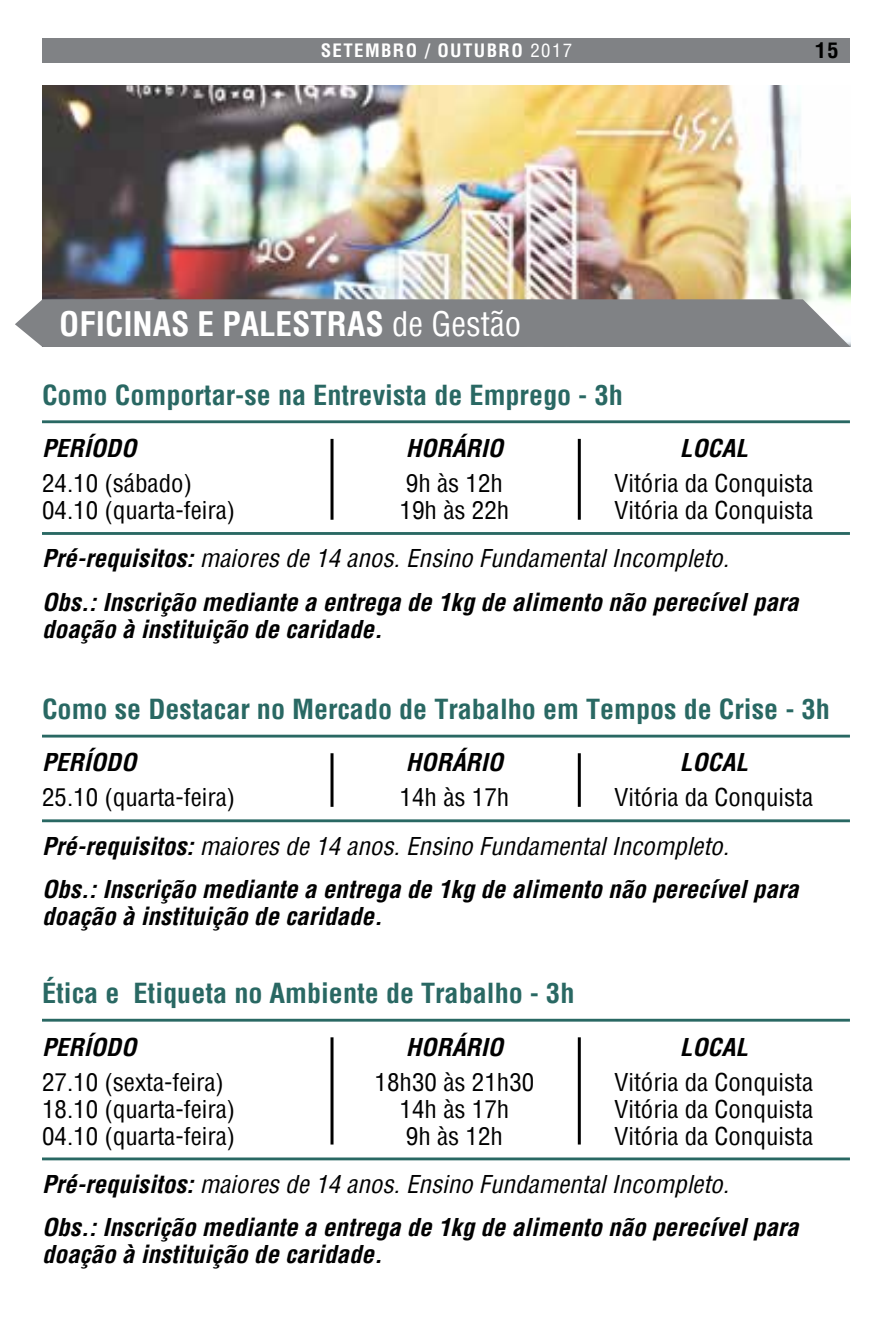
<style>
.page{position:relative;width:893px;height:1319px;background:#fff}
.page>*{position:absolute;margin:0;border:0;box-sizing:border-box;transform-origin:0 0}
.t1{font:700 condensed 33px "Helvetica";color:#fff}
.t2{font:700 condensed 27px "Helvetica";color:#296863;scale:1.04 1}
.t3{font:italic 700 condensed 24px/43.5px "Helvetica";color:#000;scale:1.04 1}
.t4{font:condensed 24px/27px "Helvetica";color:#000;scale:1.04 1}
.t5{font:italic condensed 24px/48px "Helvetica";color:#000;scale:1.04 1}
.t6{font:700 condensed 21px "Helvetica";color:#000;scale:1.04 1}
.t7{font:700 condensed 18px "Helvetica";letter-spacing:.075em;color:#fff;scale:1.04 1}
.s1{font-weight:400}
.s2{font-style:normal}
.s3{font-weight:700}
</style>
<div class="page">
<div style="left:42px;top:38px;width:808px;height:25px;background:#808285"></div>
<img style="left:43px;top:85px;width:807px;height:214px">
<div style="left:15px;top:299px;width:835px;height:48px;background:#808285"></div>
<hr style="left:42px;top:420px;width:808px;height:3px;background:#296863">
<hr style="left:42px;top:532px;width:808px;height:3px;background:#296863">
<hr style="left:330px;top:439px;width:3px;height:80px;background:#000">
<hr style="left:578px;top:439px;width:3px;height:80px;background:#000">
<hr style="left:42px;top:734px;width:808px;height:3px;background:#296863">
<hr style="left:42px;top:819px;width:808px;height:3px;background:#296863">
<hr style="left:330px;top:753px;width:3px;height:53px;background:#000">
<hr style="left:578px;top:753px;width:3px;height:53px;background:#000">
<hr style="left:42px;top:1018px;width:808px;height:3px;background:#296863">
<hr style="left:42px;top:1157px;width:808px;height:3px;background:#296863">
<hr style="left:330px;top:1037px;width:3px;height:107px;background:#000">
<hr style="left:578px;top:1037px;width:3px;height:107px;background:#000">
<p class="t7" style="left:321px;top:39px;width:243px">SETEMBRO / OUTUBRO <span class="s1">2017</span></p>
<p class="t6" style="left:815px;top:37px;width:24px">15</p>
<h1 class="t1" style="left:59px;top:301px;width:464px">OFICINAS E PALESTRAS <span class="s1">de Gestão</span></h1>
<p class="t2" style="left:42px;top:377px;width:560px">Como Comportar-se na Entrevista de Emprego - 3h</p>
<p class="t3" style="left:42px;top:426px;width:92px">PERÍODO</p>
<p class="t3" style="left:406px;top:426px;width:95px">HORÁRIO</p>
<p class="t3" style="left:680px;top:426px;width:67px">LOCAL</p>
<p class="t4" style="left:42px;top:469px;width:187px">24.10 (sábado)<br>04.10 (quarta-feira)</p>
<p class="t4" style="left:400px;top:469px;width:107px">9h às 12h<br>19h às 22h</p>
<p class="t4" style="left:614px;top:469px;width:193px">Vitória da Conquista<br>Vitória da Conquista</p>
<p class="t3" style="left:42px;top:536px;width:729px">Pré-requisitos: <span class="s1">maiores de 14 anos. Ensino Fundamental Incompleto.<br></span>Obs.: Inscrição mediante a entrega de 1kg de alimento não perecível para</p>
<p class="t3" style="left:42px;top:607px;width:329px">doação à instituição de caridade.</p>
<p class="t2" style="left:42px;top:691px;width:759px">Como se Destacar no Mercado de Trabalho em Tempos de Crise - 3h</p>
<p class="t3" style="left:42px;top:740px;width:92px">PERÍODO</p>
<p class="t3" style="left:406px;top:740px;width:95px">HORÁRIO</p>
<p class="t3" style="left:680px;top:740px;width:67px">LOCAL</p>
<p class="t4" style="left:42px;top:783px;width:187px">25.10 (quarta-feira)</p>
<p class="t4" style="left:400px;top:783px;width:107px">14h às 17h</p>
<p class="t5" style="left:42px;top:773px;width:743px;text-indent:572px"><span class="s2">Vitória da Conquista<br></span><span class="s3">Pré-requisitos:</span> maiores de 14 anos. Ensino Fundamental Incompleto.</p>
<p class="t3" style="left:42px;top:875px;width:729px;line-height:27px">Obs.: Inscrição mediante a entrega de 1kg de alimento não perecível para doação à instituição de caridade.</p>
<p class="t2" style="left:42px;top:975px;width:513px">Ética e Etiqueta no Ambiente de Trabalho - 3h</p>
<p class="t3" style="left:42px;top:1024px;width:92px">PERÍODO</p>
<p class="t3" style="left:406px;top:1024px;width:95px">HORÁRIO</p>
<p class="t3" style="left:680px;top:1024px;width:67px">LOCAL</p>
<p class="t4" style="left:42px;top:1067px;width:187px">27.10 (sexta-feira)<br>18.10 (quarta-feira)<br>04.10 (quarta-feira)</p>
<p class="t4" style="left:375px;top:1067px;width:155px;text-align:center">18h30 às 21h30<br>14h às 17h<br>9h às 12h</p>
<p class="t4" style="left:614px;top:1067px;width:193px;text-align:justify">Vitória da Conquista Vitória da Conquista Vitória da Conquista</p>
<p class="t3" style="left:42px;top:1161px;width:729px">Pré-requisitos: <span class="s1">maiores de 14 anos. Ensino Fundamental Incompleto.<br></span>Obs.: Inscrição mediante a entrega de 1kg de alimento não perecível para</p>
<p class="t3" style="left:42px;top:1232px;width:329px">doação à instituição de caridade.</p>
</div>
